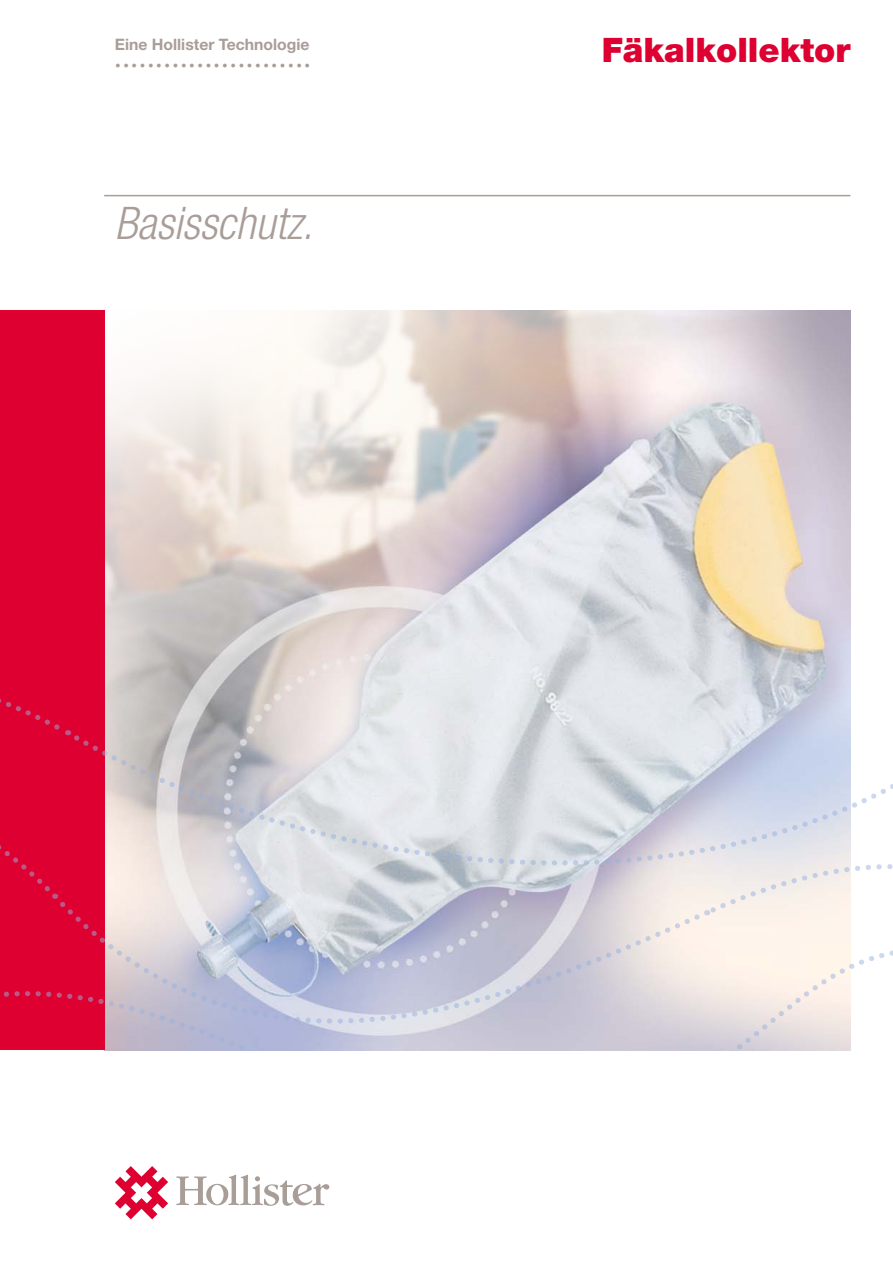
<style>
.page{position:relative;width:893px;height:1263px;background:#fff}
.page>*{position:absolute;margin:0;border:0;box-sizing:border-box;transform-origin:0 0}
.t1{font:italic 300 condensed 45px "Helvetica Neue LT Pro";color:#a99d98}
.t2{font:900 33.75px "Helvetica Neue LT Pro";color:#dd0031}
.t3{font:700 22.5px "Helvetica Neue LT Pro";color:#a99d98}
.t4{font:700 15.75px "Helvetica Neue LT Pro";color:#a99d98}
</style>
<div class="page">
<img style="left:104px;top:310px;width:746px;height:631px">
<div style="left:0;top:310px;width:104px;height:740px;background:#dd0031"></div>
<hr style="left:104px;top:195px;width:746px;height:1px;background:#a99d98">
<svg style="left:61px;top:906px;width:643px;height:144px;background:#ccc4d3"></svg>
<svg style="left:69px;top:731px;width:824px;height:197px;background:#dad1d9"></svg>
<svg style="left:0;top:699px;width:70px;height:207px"></svg>
<svg style="left:4px;top:963px;width:353px;height:88px"></svg>
<svg style="left:697px;top:941px;width:196px;height:109px"></svg>
<svg style="left:115px;top:1166px;width:53px;height:53px"></svg>
<svg style="left:176px;top:1175px;width:153px;height:31px"></svg>
<p class="t4" style="left:115px;top:34px;width:196px">Eine Hollister Technologie</p>
<h3 class="t3" style="left:115px;top:50px;width:197px">· · · · · · · · · · · · · · · · · · · · · · · ·</h3>
<h1 class="t1" style="left:115px;top:197px;width:200px">Basisschutz.</h1>
<h2 class="t2" style="left:602px;top:30px;width:250px">Fäkalkollektor</h2>
</div>
